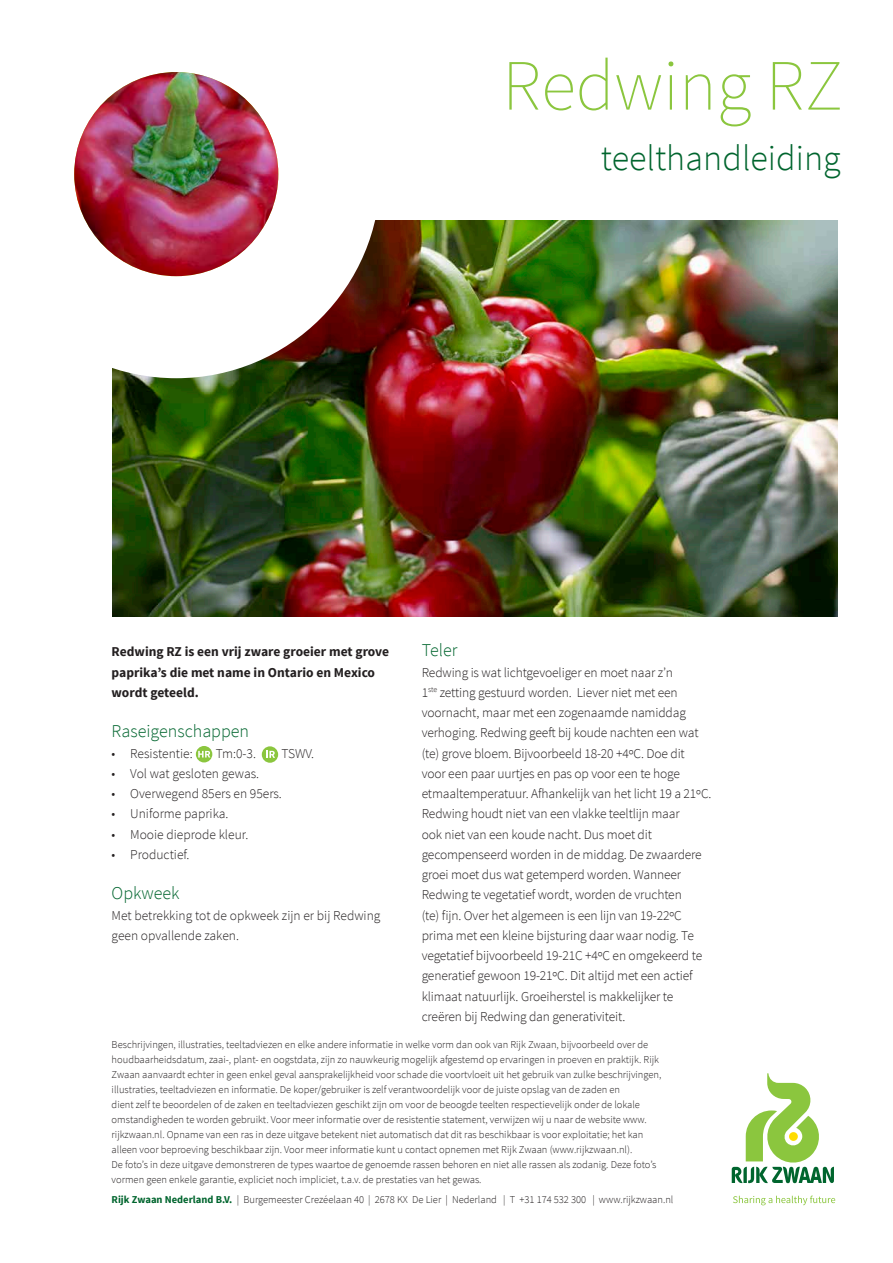
<style>
.page{position:relative;width:893px;height:1263px;background:#fff}
.page>*{position:absolute;margin:0;border:0;box-sizing:border-box;transform-origin:0 0}
.t1{font:200 72px "Source Sans Pro";color:#8bc63e}
.t2{font:300 36px "Source Sans Pro";color:#00652e}
.t3{font:300 18px "Source Sans Pro";color:#00652e}
.t4{font:300 13.5px/20.2px "Source Sans Pro";letter-spacing:-.01em;color:#231f20}
.t5{font:700 13.5px/20.2px "Source Sans Pro";color:#231f20}
.t6{font:300 10.5px/15px "Source Sans Pro";color:#231f20}
.s1{font-weight:700;color:#00652e}
</style>
<div class="page">
<img style="left:112px;top:221px;width:725px;height:395px">
<svg style="left:74px;top:72px;width:306px;height:306px"></svg>
<img style="left:74px;top:72px;width:204px;height:204px;border-radius:102px">
<svg style="left:196px;top:746px;width:16px;height:16px"></svg>
<svg style="left:198px;top:751px;width:12px;height:6px"></svg>
<div style="left:262px;top:746px;width:16px;height:17px;background:#8bc63e;border-radius:50%"></div>
<svg style="left:266px;top:751px;width:9px;height:7px"></svg>
<svg style="left:732px;top:1073px;width:102px;height:111px"></svg>
<svg style="left:733px;top:1195px;width:102px;height:10px"></svg>
<h1 class="t1" style="left:502px;top:42px;width:343px">Redwing RZ</h1>
<h2 class="t2" style="left:601px;top:137px;width:241px">teelthandleiding</h2>
<h3 class="t3" style="left:422px;top:639px;width:37px">Teler</h3>
<p class="t4" style="left:422px;top:662px;width:291px">Redwing is wat lichtgevoeliger en moet naar z’n<br>1<sup>ste</sup> zetting gestuurd worden. Liever niet met een voornacht, maar met een zogenaamde namiddag verhoging. Redwing geeft bij koude nachten een wat (te) grove bloem. Bijvoorbeeld 18-20 +4ºC. Doe dit voor een paar uurtjes en pas op voor een te hoge etmaaltemperatuur. Afhankelijk van het licht 19 a 21ºC.<br>Redwing houdt niet van een vlakke teeltlijn maar<br>ook niet van een koude nacht. Dus moet dit gecompenseerd worden in de middag. De zwaardere groei moet dus wat getemperd worden. Wanneer Redwing te vegetatief wordt, worden de vruchten<br>(te) fijn. Over het algemeen is een lijn van 19-22ºC prima met een kleine bijsturing daar waar nodig. Te vegetatief bijvoorbeeld 19-21C +4ºC en omgekeerd te generatief gewoon 19-21ºC. Dit altijd met een actief klimaat natuurlijk. Groeiherstel is makkelijker te creëren bij Redwing dan generativiteit.</p>
<p class="t6" style="left:112px;top:1037px;width:551px">Beschrijvingen, illustraties, teeltadviezen en elke andere informatie in welke vorm dan ook van Rijk Zwaan, bijvoorbeeld over de houdbaarheidsdatum, zaai-, plant- en oogstdata, zijn zo nauwkeurig mogelijk afgestemd op ervaringen in proeven en praktijk. Rijk Zwaan aanvaardt echter in geen enkel geval aansprakelijkheid voor schade die voortvloeit uit het gebruik van zulke beschrijvingen, illustraties, teeltadviezen en informatie. De koper/gebruiker is zelf verantwoordelijk voor de juiste opslag van de zaden en<br>dient zelf te beoordelen of de zaken en teeltadviezen geschikt zijn om voor de beoogde teelten respectievelijk onder de lokale omstandigheden te worden gebruikt. Voor meer informatie over de resistentie statement, verwijzen wij u naar de website www. rijkzwaan.nl. Opname van een ras in deze uitgave betekent niet automatisch dat dit ras beschikbaar is voor exploitatie; het kan alleen voor beproeving beschikbaar zijn. Voor meer informatie kunt u contact opnemen met Rijk Zwaan (www.rijkzwaan.nl).<br>De foto’s in deze uitgave demonstreren de types waartoe de genoemde rassen behoren en niet alle rassen als zodanig. Deze foto’s vormen geen enkele garantie, expliciet noch impliciet, t.a.v. de prestaties van het gewas.</p>
<p class="t6" style="left:112px;top:1192px;width:563px"><span class="s1">Rijk Zwaan Nederland B.V.</span> | Burgemeester Crezéelaan 40 | 2678 KX De Lier | Nederland | T +31 174 532 300 | www.rijkzwaan.nl</p>
<p class="t5" style="left:112px;top:642px;width:279px">Redwing RZ is een vrij zware groeier met grove paprika’s die met name in Ontario en Mexico wordt geteeld.</p>
<h3 class="t3" style="left:112px;top:720px;width:139px">Raseigenschappen</h3>
<p class="t4" style="left:112px;top:743px;width:83px">• Resistentie:</p>
<p class="t4" style="left:216px;top:743px;width:42px">Tm:0-3.</p>
<p class="t4" style="left:282px;top:743px;width:34px">TSWV.</p>
<p class="t4" style="left:112px;top:763px;width:149px">• Vol wat gesloten gewas.</p>
<p class="t4" style="left:112px;top:784px;width:172px">• Overwegend 85ers en 95ers.</p>
<p class="t4" style="left:112px;top:804px;width:118px">• Uniforme paprika.</p>
<p class="t4" style="left:112px;top:824px;width:138px">• Mooie dieprode kleur.</p>
<p class="t4" style="left:112px;top:844px;width:79px">• Productief.</p>
<h3 class="t3" style="left:112px;top:882px;width:69px">Opkweek</h3>
<p class="t4" style="left:112px;top:905px;width:270px">Met betrekking tot de opkweek zijn er bij Redwing geen opvallende zaken.</p>
</div>
